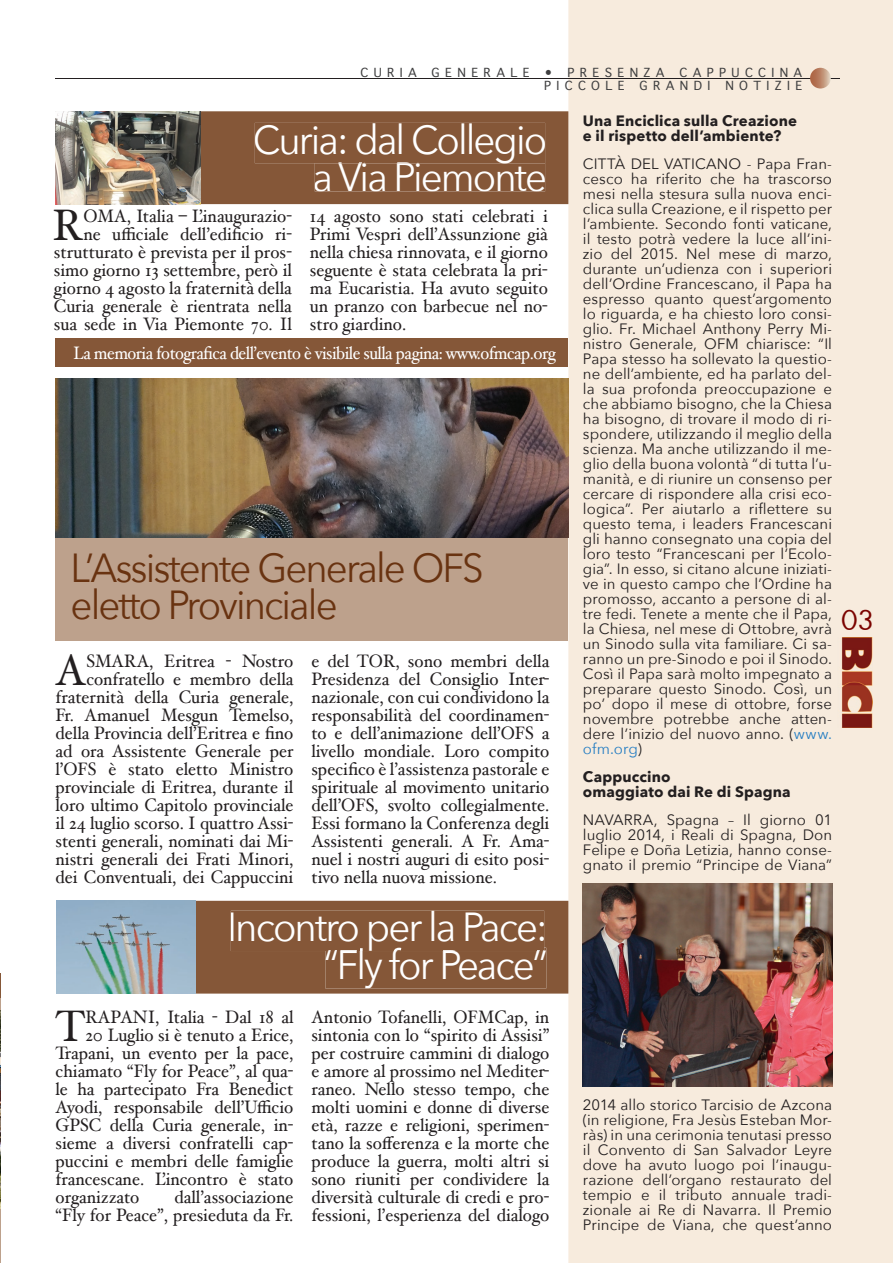
<style>
.page{position:relative;width:893px;height:1263px;background:#fff}
.page>*{position:absolute;margin:0;border:0;box-sizing:border-box;transform-origin:0 0}
.t1{font:44.1px "Hoefler Text";color:#231f20;scale:.95 1}
.t2{font:40.5px/37.5px "Avenir Next";letter-spacing:-.05em;color:#fff;text-align:right;scale:.95 1}
.t3{font:40.5px/37.5px "Avenir Next";letter-spacing:-.05em;color:#693311;scale:.95 1}
.t4{font:27px "Futura";color:#7b0300}
.t5{font:18px/18px "Hoefler Text";color:#231f20;text-align:right;scale:.95 1}
.t6{font:18px "Hoefler Text";letter-spacing:-.03em;color:#fff;scale:.92 1}
.t7{font:15px/15px "Avenir Next";letter-spacing:.005em;color:#231f20;text-align:justify}
.t8{font:700 15px/15px "Avenir Next";letter-spacing:.01em;color:#231f20}
.t9{font:12px/13.5px "Geneva";letter-spacing:.45em;color:#3e3e3f;text-align:right}
.s1{color:#287fc3}
</style>
<div class="page">
<div style="left:568px;top:0;width:325px;height:1263px;background:#f7ebdd"></div>
<img style="left:837px;top:638px;width:35px;height:90px">
<hr style="left:55px;top:79px;width:784px;height:1px;background:#231f20">
<svg style="left:810px;top:68px;width:21px;height:21px"></svg>
<hr style="left:0;top:998px;width:1px;height:265px;background:#bda18c">
<img style="left:0;top:1010px;width:1px;height:199px">
<svg style="left:0;top:973px;width:1px;height:25px"></svg>
<div style="left:56px;top:385px;width:512px;height:255px;background:#bda18c"></div>
<img style="left:56px;top:378px;width:512px;height:159px">
<svg style="left:200px;top:111px;width:368px;height:93px;background:#865a3b"></svg>
<div style="left:255px;top:123px;width:290px;height:68px;background:#855738"></div>
<hr style="left:315px;top:162px;width:230px;height:1px;background:#fff">
<img style="left:56px;top:111px;width:144px;height:93px">
<div style="left:196px;top:901px;width:372px;height:92px;background:#855738"></div>
<div style="left:231px;top:911px;width:315px;height:77px;background:#855738"></div>
<hr style="left:325px;top:948px;width:219px;height:3px;background:#fff">
<img style="left:56px;top:901px;width:140px;height:93px">
<img style="left:583px;top:883px;width:249px;height:203px">
<div style="left:56px;top:338px;width:512px;height:29px;background:#855738"></div>
<p class="t9" style="left:361px;top:66px;width:443px">CURIA GENERALE • PRESENZA CAPPUCCINA<br>PICCOLE GRANDI NOTIZIE</p>
<h2 class="t2" style="left:253px;top:119px;width:312px">Curia: dal Collegio a Via Piemonte</h2>
<p class="t5" style="left:54px;top:207px;width:252px">OMA, Italia – L’inaugurazio-<br>ne ufficiale dell’edificio ri&shy;strutturato è prevista per il pros&shy;simo giorno 13 settembre, però il giorno 4 agosto la fraternità della<br>Curia generale è rientrata nella sua sede in Via Piemonte 70. Il</p>
<p class="t5" style="left:310px;top:207px;width:252px;text-align:justify">14 agosto sono stati celebrati i Primi Vespri dell’Assunzione già nella chiesa rinnovata, e il giorno seguente è stata celebrata la pri&shy;ma Eucaristia. Ha avuto seguito un pranzo con barbecue nel no&shy;stro giardino.</p>
<h1 class="t1" style="left:53px;top:199px;width:34px">R</h1>
<p class="t6" style="left:74px;top:342px;width:526px">La memoria fotografica dell’evento è visibile sulla pagina: www.ofmcap.org</p>
<h2 class="t3" style="left:71px;top:547px;width:436px">L’Assistente Generale OFS eletto Provinciale</h2>
<h1 class="t1" style="left:56px;top:644px;width:34px">A</h1>
<p class="t5" style="left:56px;top:651px;width:252px">SMARA, Eritrea - Nostro confratello e membro della fraternità della Curia generale,<br>Fr. Amanuel Mesgun Temelso, della Provincia dell’Eritrea e fino ad ora Assistente Generale per l’OFS è stato eletto Ministro provinciale di Eritrea, durante il loro ultimo Capitolo provinciale il 24 luglio scorso. I quattro Assi&shy;stenti generali, nominati dai Mi&shy;nistri generali dei Frati Minori, dei Conventuali, dei Cappuccini</p>
<p class="t5" style="left:311px;top:651px;width:252px;text-align:justify">e del TOR, sono membri della Presidenza del Consiglio Inter&shy;nazionale, con cui condividono la responsabilità del coordinamen&shy;to e dell’animazione dell’OFS a livello mondiale. Loro compito specifico è l’assistenza pastorale e spirituale al movimento unitario dell’OFS, svolto collegialmente.<br>Essi formano la Conferenza degli Assistenti generali. A Fr. Ama&shy;nuel i nostri auguri di esito posi&shy;tivo nella nuova missione.</p>
<h2 class="t2" style="left:227px;top:907px;width:339px">Incontro per la Pace: “Fly for Peace”</h2>
<h1 class="t1" style="left:56px;top:1000px;width:33px">T</h1>
<p class="t5" style="left:85px;top:1008px;width:221px">RAPANI, Italia - Dal 18 al</p>
<p class="t5" style="left:85px;top:1026px;width:221px">20 Luglio si è tenuto a Erice,</p>
<p class="t5" style="left:56px;top:1044px;width:252px">Trapani, un evento per la pace,</p>
<p class="t5" style="left:56px;top:1062px;width:252px">chiamato “Fly for Peace”, al qua-</p>
<p class="t5" style="left:56px;top:1080px;width:252px">le ha partecipato Fra Benedict</p>
<p class="t5" style="left:56px;top:1098px;width:252px">Ayodi, responsabile dell’Ufficio</p>
<p class="t5" style="left:56px;top:1116px;width:252px">GPSC della Curia generale, in-</p>
<p class="t5" style="left:56px;top:1134px;width:252px">sieme a diversi confratelli cap-</p>
<p class="t5" style="left:56px;top:1152px;width:252px">puccini e membri delle famiglie</p>
<p class="t5" style="left:56px;top:1170px;width:252px">francescane. L’incontro è stato</p>
<p class="t5" style="left:56px;top:1188px;width:90px">organizzato</p>
<p class="t5" style="left:56px;top:1188px;width:252px">dall’associazione<br>“Fly for Peace”, presieduta da Fr.</p>
<p class="t5" style="left:311px;top:1008px;width:252px;text-align:justify">Antonio Tofanelli, OFMCap, in sintonia con lo “spirito di Assisi” per costruire cammini di dialogo e amore al prossimo nel Mediter&shy;raneo. Nello stesso tempo, che molti uomini e donne di diverse età, razze e religioni, sperimen&shy;tano la sofferenza e la morte che produce la guerra, molti altri si sono riuniti per condividere la diversità culturale di credi e pro&shy;fessioni, l’esperienza del dialogo</p>
<p class="t8" style="left:583px;top:113px;width:216px">Una Enciclica sulla Creazione e il rispetto dell’ambiente?</p>
<p class="t7" style="left:583px;top:156px;width:251px">CITTÀ DEL VATICANO - Papa Fran&shy;cesco ha riferito che ha trascorso mesi nella stesura sulla nuova enci&shy;clica sulla Creazione, e il rispetto per l’ambiente. Secondo fonti vaticane, il testo potrà vedere la luce all’ini&shy;zio del 2015. Nel mese di marzo, durante un’udienza con i superiori dell’Ordine Francescano, il Papa ha espresso quanto quest’argomento lo riguarda, e ha chiesto loro consi&shy;glio. Fr. Michael Anthony Perry Mi&shy;nistro Generale, OFM chiarisce: “Il Papa stesso ha sollevato la questio&shy;ne dell’ambiente, ed ha parlato del&shy;la sua profonda preoccupazione e che abbiamo bisogno, che la Chiesa ha bisogno, di trovare il modo di ri&shy;spondere, utilizzando il meglio della scienza. Ma anche utilizzando il me&shy;glio della buona volontà “di tutta l’u&shy;manità, e di riunire un consenso per cercare di rispondere alla crisi eco&shy;logica”. Per aiutarlo a riflettere su questo tema, i leaders Francescani gli hanno consegnato una copia del loro testo “Francescani per l’Ecolo&shy;gia”. In esso, si citano alcune iniziati&shy;ve in questo campo che l’Ordine ha promosso, accanto a persone di al&shy;tre fedi. Tenete a mente che il Papa, la Chiesa, nel mese di Ottobre, avrà un Sinodo sulla vita familiare. Ci sa&shy;ranno un pre-Sinodo e poi il Sinodo.<br>Così il Papa sarà molto impegnato a preparare questo Sinodo. Così, un po’ dopo il mese di ottobre, forse novembre potrebbe anche atten&shy;dere l’inizio del nuovo anno. (<span class="s1">www. ofm.org</span>)</p>
<p class="t8" style="left:583px;top:769px;width:209px">Cappuccino<br>omaggiato dai Re di Spagna</p>
<p class="t7" style="left:583px;top:811px;width:251px">NAVARRA, Spagna – Il giorno 01 luglio 2014, i Reali di Spagna, Don Felipe e Doña Letizia, hanno conse&shy;gnato il premio “Principe de Viana”</p>
<p class="t7" style="left:583px;top:1096px;width:251px">2014 allo storico Tarcisio de Azcona (in religione, Fra Jesùs Esteban Mor&shy;ràs) in una cerimonia tenutasi presso il Convento di San Salvador Leyre dove ha avuto luogo poi l’inaugu&shy;razione dell’organo restaurato del tempio e il tributo annuale tradi&shy;zionale ai Re di Navarra. Il Premio Principe de Viana, che quest’anno</p>
<h3 class="t4" style="left:841px;top:602px;width:35px">03</h3>
</div>
